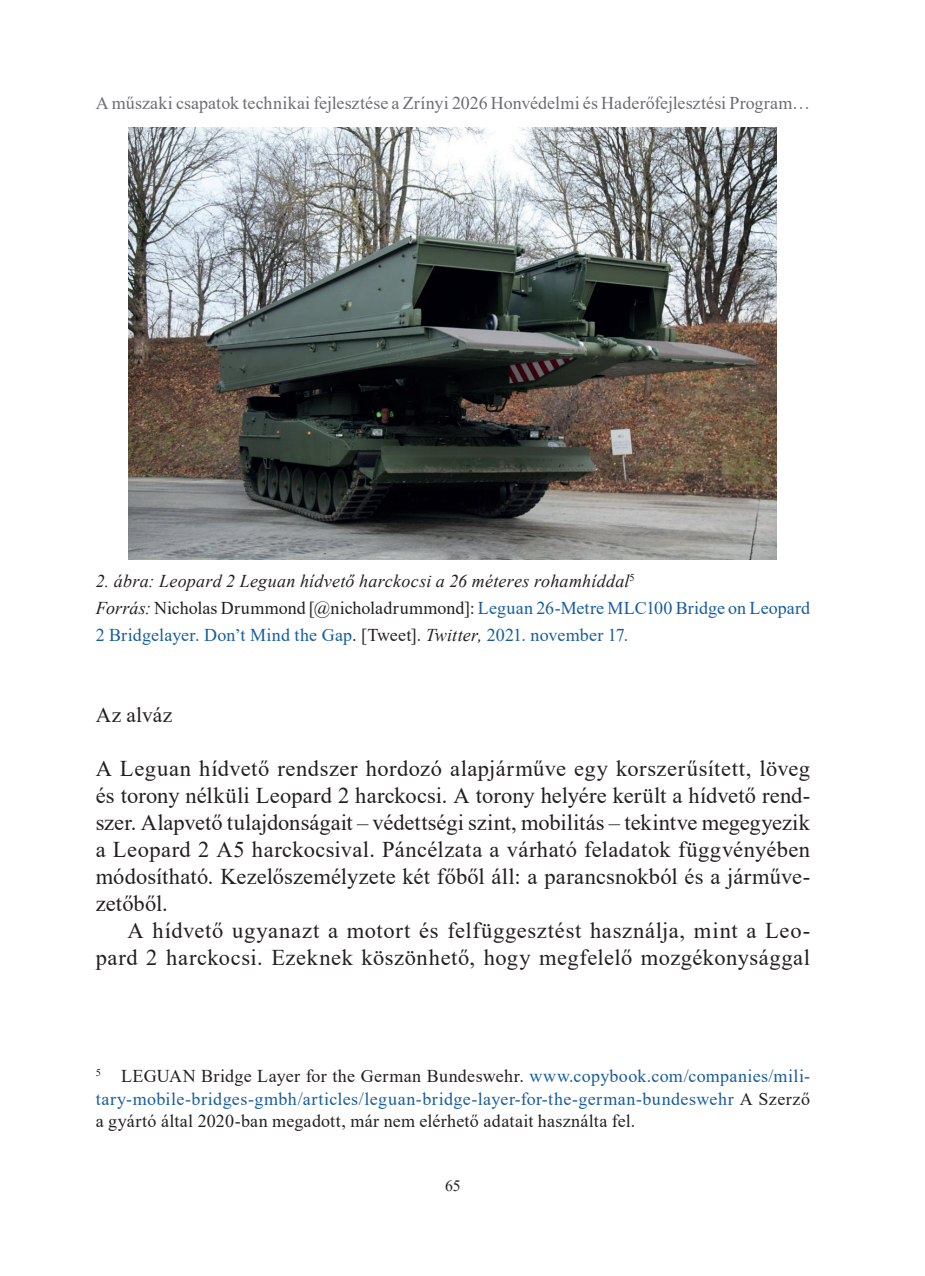
<style>
.page{position:relative;width:925px;height:1276px;background:#fff}
.page>*{position:absolute;margin:0;border:0;box-sizing:border-box;transform-origin:0 0}
.Body_1st_Paragraph_T{font:22.5px/27px "Times New Roman";letter-spacing:.005em;color:#231f20;text-align:justify}
.Body{font:22.5px/27px "Times New Roman";letter-spacing:.025em;color:#231f20;text-align:right}
._1_1_1_1__Point_Head{font:21.38px "Times New Roman";letter-spacing:.01em;color:#231f20}
.Footnote{font:18px/22.5px "Times New Roman";letter-spacing:.01em;color:#175d9e;text-align:justify}
.Figure_Source___Comm{font:18px/27px "Times New Roman";letter-spacing:.005em;color:#175d9e}
.t1{font:18px "Times New Roman";letter-spacing:.005em;color:#6c6d70}
.Figure_Number___Titl{font:italic 18px "Times New Roman";letter-spacing:.015em;color:#231f20}
.t2{font:15.75px "Times New Roman";color:#231f20}
.s1{font-style:italic;color:#231f20}
.s2{color:#231f20}
</style>
<div class="page">
<img style="left:129px;top:128px;width:648px;height:432px">
<p class="t1" style="left:96px;top:90px;width:716px">A műszaki csapatok technikai fejlesztése a Zrínyi 2026 Honvédelmi és Haderőfejlesztési Program…</p>
<p class="Figure_Number___Titl" style="left:96px;top:568px;width:541px">2. ábra: Leopard 2 Leguan hídvető harckocsi a -26 méteres rohamhíddal<sup>5</sup></p>
<p class="Figure_Source___Comm" style="left:96px;top:593px;width:716px"><span class="s1">Forrás:</span> <span class="s2">Nicholas Drummond [@nicholadrummond]:</span> Leguan 26-Metre MLC100 Bridge on Leopard<br>2 Bridgelayer. Don’t Mind the Gap<span class="s2">. [Tweet].</span> <span class="s1">Twitter,</span> 2021. november 17.</p>
<p class="_1_1_1_1__Point_Head" style="left:96px;top:699px;width:78px">Az alváz</p>
<p class="Body_1st_Paragraph_T" style="left:96px;top:754px;width:716px">A Leguan hídvető rendszer hordozó alapjárműve egy korszerűsített, löveg és torony nélküli Leopard 2 harckocsi. A torony helyére került a hídvető rend&shy;szer. Alapvető tulajdonságait – védettségi szint, mobilitás – tekintve megegyezik a Leopard 2 A5 harckocsival. Páncélzata a várható feladatok függvényében módosítható. Kezelőszemélyzete két főből áll: a parancsnokból és a járműve&shy;zetőből.</p>
<p class="Body" style="left:96px;top:916px;width:716px">A hídvető ugyanazt a motort és felfüggesztést használja, mint a Leo&shy;pard 2 harckocsi. Ezeknek köszönhető, hogy megfelelő mozgékonysággal</p>
<p class="Footnote" style="left:96px;top:1064px;width:716px"><sup>5</sup> <span class="s2">LEGUAN Bridge Layer for the German Bundeswehr.</span> www.copybook.com/companies/mili&shy;tary-mobile-bridges-gmbh/articles/leguan-bridge-layer-for-the-german-bundeswehr <span class="s2">A Szerző a gyártó által 2020-ban megadott, már nem elérhető adatait használta fel.</span></p>
<p class="t2" style="left:445px;top:1174px;width:17px">65</p>
</div>
